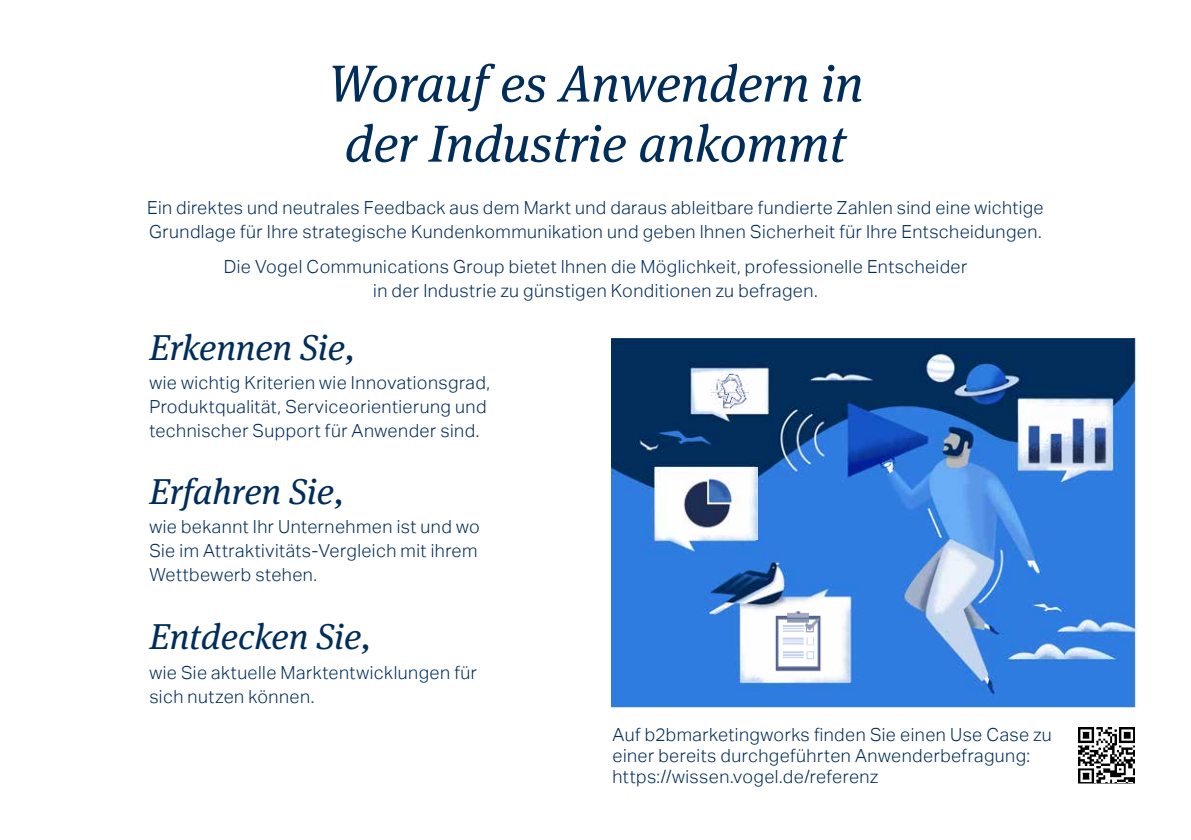
<style>
.page{position:relative;width:1191px;height:840px;background:#fff}
.page>*{position:absolute;margin:0;border:0;box-sizing:border-box;transform-origin:0 0}
.t1{font:italic 52px/60px "Meta Serif OT";color:#002d5a;text-align:center}
.t2{font:italic 36px "Meta Serif OT";color:#002d5a}
.t3{font:300 18px/24px "Aktiv Grotesk";letter-spacing:.025em;color:#002d5a}
</style>
<div class="page">
<img style="left:612px;top:338px;width:525px;height:369px">
<img style="left:655px;top:467px;width:102px;height:72px">
<img style="left:1019px;top:405px;width:91px;height:63px">
<img style="left:773px;top:611px;width:52px;height:61px">
<img style="left:781px;top:624px;width:35px;height:39px">
<svg style="left:700px;top:371px;width:63px;height:40px"></svg>
<img style="left:1078px;top:727px;width:56px;height:55px">
<h1 class="t1" style="left:328px;top:53px;width:537px">Worauf es Anwendern in der Industrie ankommt</h1>
<p class="t3" style="left:147px;top:196px;width:898px">Ein direktes und neutrales Feedback aus dem Markt und daraus ableitbare fundierte Zahlen sind eine wichtige<br>Grundlage für Ihre strategische Kundenkommunikation und geben Ihnen Sicherheit für Ihre Entscheidungen.</p>
<p class="t3" style="left:224px;top:255px;width:745px;text-align:center">Die Vogel Communications Group bietet Ihnen die Möglichkeit, professionelle Entscheider in der Industrie zu günstigen Konditionen zu befragen.</p>
<h2 class="t2" style="left:149px;top:324px;width:207px">Erkennen Sie,</h2>
<p class="t3" style="left:149px;top:371px;width:342px">wie wichtig Kriterien wie Innovationsgrad,<br>Produktqualität, Serviceorientierung und technischer Support für Anwender sind.</p>
<h2 class="t2" style="left:149px;top:468px;width:196px">Erfahren Sie,</h2>
<p class="t3" style="left:149px;top:515px;width:332px">wie bekannt Ihr Unternehmen ist und wo<br>Sie im Attraktivitäts-Vergleich mit ihrem<br>Wettbewerb stehen.</p>
<h2 class="t2" style="left:149px;top:613px;width:223px">Entdecken Sie,</h2>
<p class="t3" style="left:149px;top:660px;width:329px">wie Sie aktuelle Marktentwicklungen für sich nutzen können.</p>
<p class="t3" style="left:612px;top:724px;width:441px;line-height:21px">Auf b2bmarketingworks finden Sie einen Use Case zu einer bereits durchgeführten Anwenderbefragung: https://wissen.vogel.de/referenz</p>
</div>
